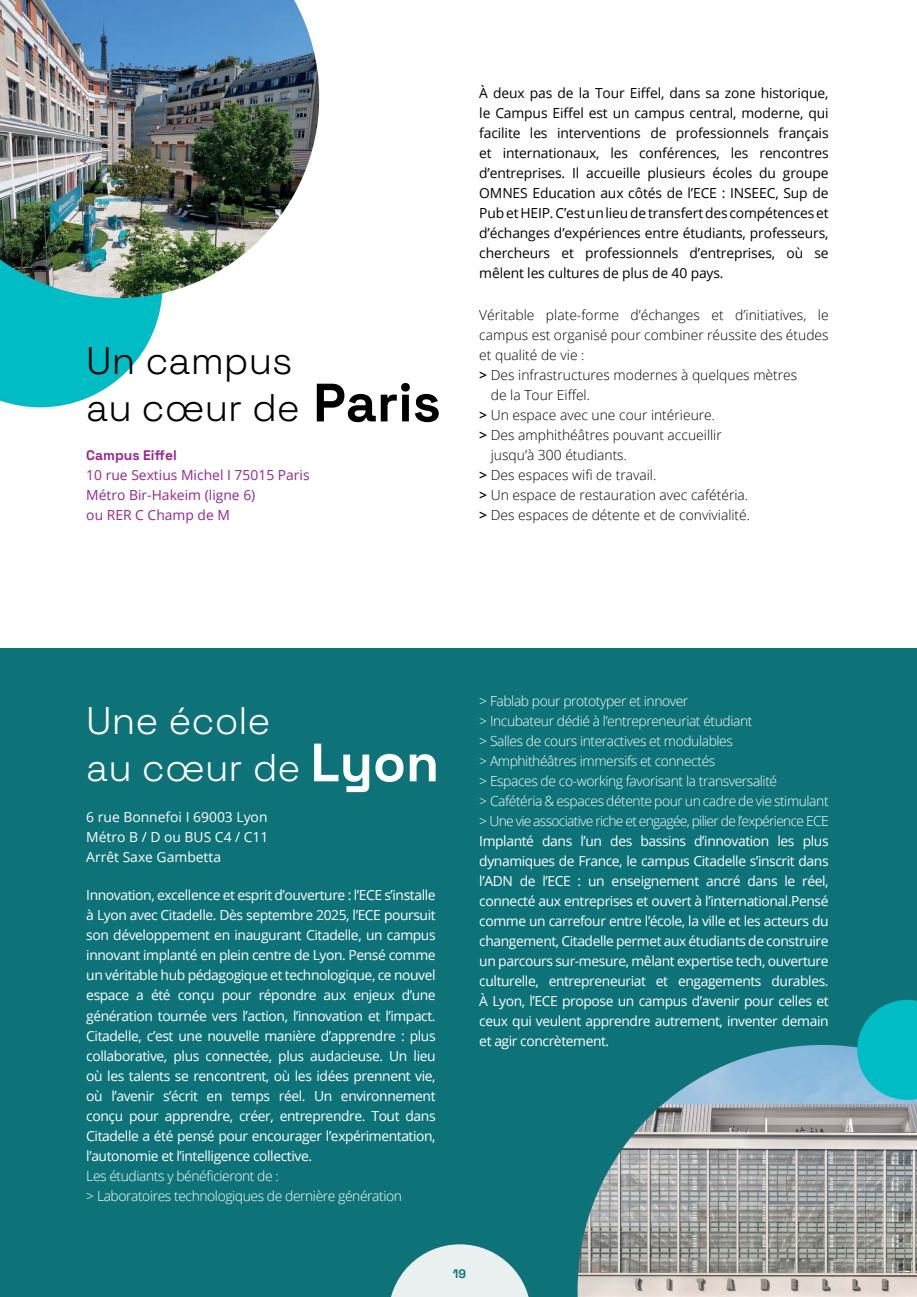
<style>
.page{position:relative;width:917px;height:1297px;background:#fff}
.page>*{position:absolute;margin:0;border:0;box-sizing:border-box;transform-origin:0 0}
.t1{font:300 38.5px/47.8px "Space Grotesk";color:#000}
.t2{font:300 38.5px/47.8px "Space Grotesk";color:#fff}
.t3{font:13.83px/19.9px "Open Sans";letter-spacing:-.03em;color:#fff;text-align:justify}
.t4{font:13.83px/19.9px "Open Sans";letter-spacing:-.01em;color:#000;text-align:justify}
.t5{font:300 13.83px/19.9px "Open Sans";letter-spacing:-.03em;color:#fff}
.t6{font:300 13.83px "Open Sans";color:#000}
.t7{font:13.83px/19.9px "Open Sans";color:#95268f}
.t8{font:300 13.83px "Space Grotesk";color:#95268f}
.t9{font:300 12.25px "Space Grotesk";color:#0e7379}
.s1{font-size:53.9px}
.s2{font-weight:600}
</style>
<div class="page">
<div style="left:0;top:648px;width:917px;height:649px;background:#0e7379"></div>
<svg style="left:0;top:298px;width:162px;height:109px"></svg>
<img style="left:0;top:0;width:319px;height:298px">
<img style="left:577px;top:1045px;width:340px;height:252px">
<svg style="left:857px;top:1000px;width:60px;height:100px;background:#0fb5c0"></svg>
<svg style="left:391px;top:1244px;width:138px;height:53px"></svg>
<h1 class="t1" style="left:86px;top:334px;width:356px">Un campus<br>au cœur de <span class="s1">Paris</span></h1>
<p class="t8" style="left:86px;top:445px;width:92px">Campus Eiffel</p>
<p class="t7" style="left:86px;top:464px;width:225px">10 rue Sextius Michel I 75015 Paris<br>Métro Bir-Hakeim (ligne 6)<br>ou RER C Champ de M</p>
<p class="t4" style="left:479px;top:83px;width:351px">À deux pas de la Tour Eiffel, dans sa zone historique, le Campus Eiffel est un campus central, moderne, qui facilite les interventions de professionnels français et internationaux, les conférences, les rencontres d’entreprises. Il accueille plusieurs écoles du groupe OMNES Education aux côtés de l’ECE : INSEEC, Sup de Pub et HEIP. C’est un lieu de transfert des compétences et d’échanges d’expériences entre étudiants, professeurs, chercheurs et professionnels d’entreprises, où se mêlent les cultures de plus de 40 pays.</p>
<p class="t6" style="left:479px;top:305px;width:351px">Véritable plate-forme d’échanges et d’initiatives, le</p>
<p class="t6" style="left:479px;top:325px;width:351px">campus est organisé pour combiner réussite des études</p>
<p class="t6" style="left:479px;top:345px;width:107px">et qualité de vie :</p>
<p class="t6" style="left:479px;top:365px;width:319px"><span class="s2">&gt;</span> Des infrastructures modernes à quelques mètres</p>
<p class="t6" style="left:491px;top:385px;width:101px">de la Tour Eiffel.</p>
<p class="t6" style="left:479px;top:405px;width:237px"><span class="s2">&gt;</span> Un espace avec une cour intérieure.</p>
<p class="t6" style="left:479px;top:425px;width:244px"><span class="s2">&gt;</span> Des amphithéâtres pouvant accueillir</p>
<p class="t6" style="left:491px;top:445px;width:138px">jusqu’à 300 étudiants.</p>
<p class="t6" style="left:479px;top:465px;width:179px"><span class="s2">&gt;</span> Des espaces wifi de travail.</p>
<p class="t6" style="left:479px;top:485px;width:270px"><span class="s2">&gt;</span> Un espace de restauration avec cafétéria.</p>
<p class="t6" style="left:479px;top:505px;width:272px"><span class="s2">&gt;</span> Des espaces de détente et de convivialité.</p>
<h1 class="t2" style="left:86px;top:694px;width:354px">Une école<br>au cœur de <span class="s1">Lyon</span></h1>
<p class="t3" style="left:86px;top:807px;width:184px">6 rue Bonnefoi I 69003 Lyon Métro B / D ou BUS C4 / C11<br>Arrêt Saxe Gambetta</p>
<p class="t3" style="left:86px;top:885px;width:351px">Innovation, excellence et esprit d’ouverture : l’ECE s’installe à Lyon avec Citadelle. Dès septembre 2025, l’ECE poursuit son développement en inaugurant Citadelle, un campus innovant implanté en plein centre de Lyon. Pensé comme un véritable hub pédagogique et technologique, ce nouvel espace a été conçu pour répondre aux enjeux d’une génération tournée vers l’action, l’innovation et l’impact.<br>Citadelle, c’est une nouvelle manière d’apprendre : plus collaborative, plus connectée, plus audacieuse. Un lieu où les talents se rencontrent, où les idées prennent vie, où l’avenir s’écrit en temps réel. Un environnement conçu pour apprendre, créer, entreprendre. Tout dans Citadelle a été pensé pour encourager l’expérimentation, l’autonomie et l’intelligence collective.</p>
<p class="t5" style="left:86px;top:1165px;width:317px">Les étudiants y bénéficieront de :<br>&gt; Laboratoires technologiques de dernière génération</p>
<p class="t5" style="left:479px;top:691px;width:351px">&gt; Fablab pour prototyper et innover<br>&gt; Incubateur dédié à l’entrepreneuriat étudiant<br>&gt; Salles de cours interactives et modulables<br>&gt; Amphithéâtres immersifs et connectés<br>&gt; Espaces de co-working favorisant la transversalité<br>&gt; Cafétéria &amp; espaces détente pour un cadre de vie stimulant &gt; Une vie associative riche et engagée, pilier de l’expérience ECE</p>
<p class="t3" style="left:479px;top:831px;width:351px">Implanté dans l’un des bassins d’innovation les plus dynamiques de France, le campus Citadelle s’inscrit dans l’ADN de l’ECE : un enseignement ancré dans le réel, connecté aux entreprises et ouvert à l’international.Pensé comme un carrefour entre l’école, la ville et les acteurs du changement, Citadelle permet aux étudiants de construire un parcours sur-mesure, mêlant expertise tech, ouverture culturelle, entrepreneuriat et engagements durables.<br>À Lyon, l’ECE propose un campus d’avenir pour celles et ceux qui veulent apprendre autrement, inventer demain et agir concrètement.</p>
<p class="t9" style="left:453px;top:1265px;width:15px">19</p>
</div>
